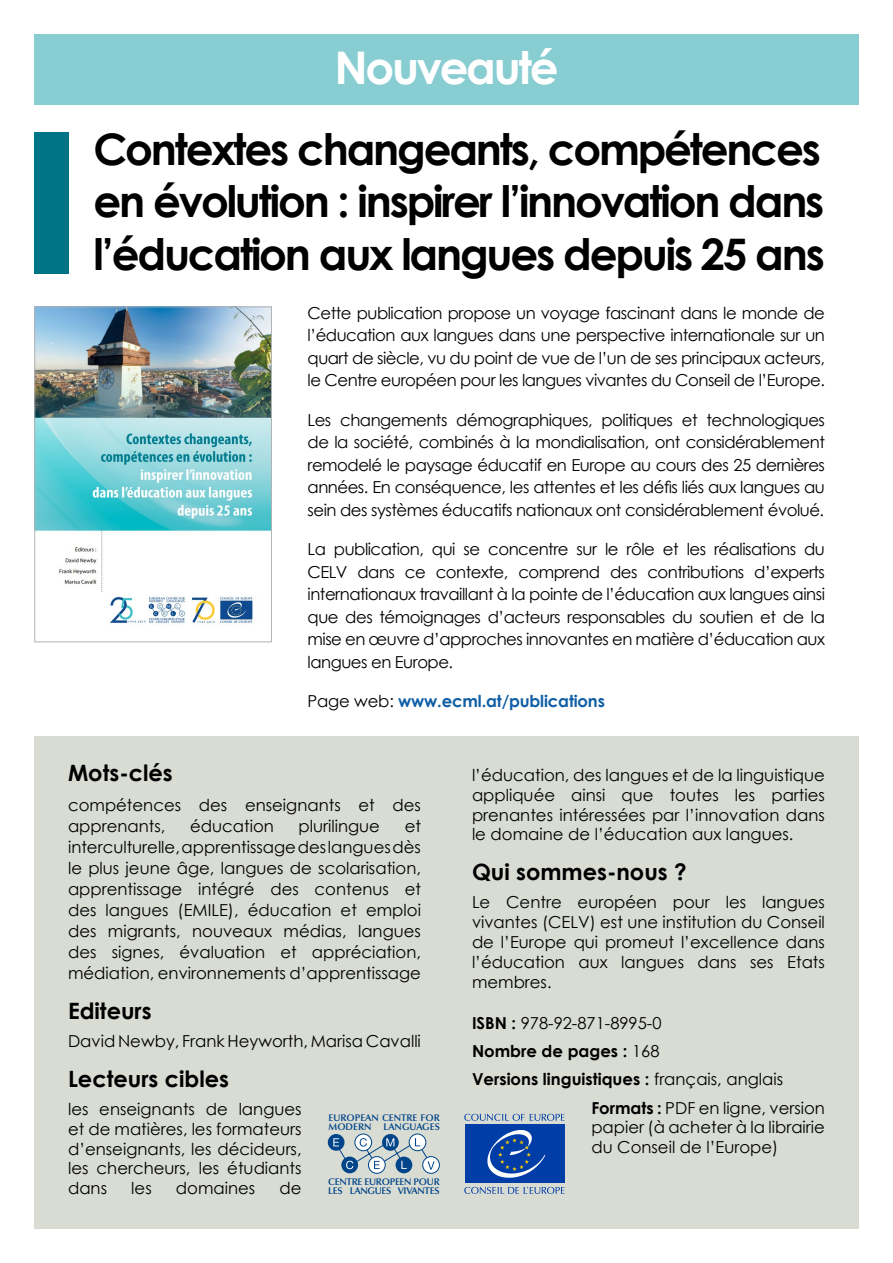
<style>
.page{position:relative;width:893px;height:1263px;background:#fff}
.page>*{position:absolute;margin:0;border:0;box-sizing:border-box;transform-origin:0 0}
.t1{font:700 45px "Century Gothic";letter-spacing:-.05em;color:#fff}
.t2{font:700 43.5px/52.2px "Century Gothic";letter-spacing:-.05em;color:#000;text-align:justify}
.t3{font:700 22.5px "Century Gothic";color:#000}
.t4{font:16.5px/22.5px "Century Gothic";color:#000;text-align:justify}
.t5{font:700 16.5px "Century Gothic";color:#000}
.t6{font:700 16.5px "Century Gothic";letter-spacing:-.01em;color:#105fa6}
.t7{font:600 9.75px/9px "Optima LT Std";letter-spacing:-.025em;color:#004489}
.t8{font:600 9.75px/9px "Optima LT Std";color:#004489}
.s1{font-weight:400;color:#000}
.s2{font-weight:700}
.s3{font-weight:400}
</style>
<div class="page">
<div style="left:34px;top:34px;width:825px;height:70px;background:#88cdd2"></div>
<div style="left:34px;top:736px;width:825px;height:493px;background:#d8dcd3"></div>
<svg style="left:355px;top:1134px;width:17px;height:17px"></svg>
<div style="left:355px;top:1134px;width:17px;height:17px;border:1px solid #004489;border-radius:50%"></div>
<svg style="left:368px;top:1156px;width:17px;height:17px"></svg>
<div style="left:368px;top:1156px;width:17px;height:18px;border:1px solid #004489;border-radius:50%"></div>
<svg style="left:409px;top:1134px;width:17px;height:17px"></svg>
<div style="left:409px;top:1134px;width:17px;height:17px;border:1px solid #004489;border-radius:50%"></div>
<svg style="left:423px;top:1156px;width:16px;height:17px"></svg>
<div style="left:422px;top:1156px;width:18px;height:18px;border:1px solid #004489;border-radius:50%"></div>
<div style="left:396px;top:1156px;width:16px;height:17px;background:#004489;border-radius:50%"></div>
<div style="left:382px;top:1134px;width:17px;height:17px;background:#004489;border-radius:50%"></div>
<div style="left:341px;top:1156px;width:17px;height:17px;background:#004489;border-radius:50%"></div>
<div style="left:328px;top:1134px;width:16px;height:17px;background:#004489;border-radius:50%"></div>
<svg style="left:333px;top:1138px;width:102px;height:31px"></svg>
<svg style="left:464px;top:1114px;width:100px;height:7px"></svg>
<svg style="left:464px;top:1187px;width:100px;height:7px"></svg>
<div style="left:465px;top:1125px;width:99px;height:58px;background:#003da6"></div>
<svg style="left:487px;top:1130px;width:59px;height:48px"></svg>
<div style="left:34px;top:133px;width:34px;height:141px;background:#007487"></div>
<img style="left:37px;top:309px;width:233px;height:315px">
<div style="left:35px;top:307px;width:237px;height:335px;border:1px solid #b1b3b4"></div>
<h1 class="t1" style="left:334px;top:34px;width:226px">Nouveauté</h1>
<h2 class="t2" style="left:94px;top:121px;width:733px">Contextes changeants, compétences en évolution : inspirer l’innovation dans l’éducation aux langues depuis 25 ans</h2>
<p class="t4" style="left:308px;top:301px;width:519px">Cette publication propose un voyage fascinant dans le monde de l’éducation aux langues dans une perspective internationale sur un quart de siècle, vu du point de vue de l’un de ses principaux acteurs, le Centre européen pour les langues vivantes du Conseil de l’Europe.</p>
<p class="t4" style="left:308px;top:408px;width:519px">Les changements démographiques, politiques et technologiques de la société, combinés à la mondialisation, ont considérablement remodelé le paysage éducatif en Europe au cours des 25 dernières années. En conséquence, les attentes et les défis liés aux langues au sein des systèmes éducatifs nationaux ont considérablement évolué.</p>
<p class="t4" style="left:308px;top:538px;width:519px">La publication, qui se concentre sur le rôle et les réalisations du CELV dans ce contexte, comprend des contributions d’experts internationaux travaillant à la pointe de l’éducation aux langues ainsi que des témoignages d’acteurs responsables du soutien et de la mise en œuvre d’approches innovantes en matière d’éducation aux langues en Europe.</p>
<p class="t6" style="left:308px;top:689px;width:299px"><span class="s1">Page web:</span> www.ecml.at/publications</p>
<h3 class="t3" style="left:68px;top:756px;width:106px">Mots-clés</h3>
<p class="t4" style="left:68px;top:794px;width:354px;line-height:21px">compétences des enseignants et des apprenants,</p>
<p class="t4" style="left:190px;top:814px;width:85px">éducation</p>
<p class="t4" style="left:299px;top:814px;width:83px">plurilingue</p>
<p class="t4" style="left:68px;top:815px;width:354px;line-height:21px;text-indent:337px">et interculturelle, apprentissage des langues dès le plus jeune âge, langues de scolarisation, apprentissage intégré des contenus et des langues (EMILE), éducation et emploi des migrants, nouveaux médias, langues des signes, évaluation et appréciation, médiation, environnements d’apprentissage</p>
<h3 class="t3" style="left:68px;top:993px;width:85px">Editeurs</h3>
<p class="t4" style="left:68px;top:1029px;width:354px">David Newby, Frank Heyworth, Marisa Cavalli</p>
<h3 class="t3" style="left:68px;top:1061px;width:163px">Lecteurs cibles</h3>
<p class="t4" style="left:68px;top:1099px;width:235px;line-height:19.8px">les enseignants de langues et de matières, les formateurs d’enseignants, les décideurs, les chercheurs, les étudiants dans</p>
<p class="t8" style="left:329px;top:1113px;width:113px">EUROPEAN CENTRE FOR<br>MODERN LANGUAGES</p>
<p class="t7" style="left:328px;top:1177px;width:113px">CENTRE EUROPEEN POUR<br>LES LANGUES VIVANTES</p>
<p class="t4" style="left:131px;top:1177px;width:22px">les</p>
<p class="t4" style="left:176px;top:1177px;width:81px">domaines</p>
<p class="t4" style="left:280px;top:1177px;width:24px">de</p>
<p class="t4" style="left:472px;top:765px;width:354px;line-height:19.8px">l’éducation, des langues et de la linguistique appliquée ainsi que toutes les parties prenantes intéressées par l’innovation dans le domaine de l’éducation aux langues.</p>
<h3 class="t3" style="left:472px;top:855px;width:216px">Qui sommes-nous ?</h3>
<p class="t4" style="left:472px;top:892px;width:354px;line-height:19.8px">Le Centre européen pour les langues vivantes (CELV) est une institution du Conseil de l’Europe qui promeut l’excellence dans l’éducation aux langues dans ses Etats membres.</p>
<p class="t4" style="left:472px;top:1011px;width:191px"><span class="s2">ISBN :</span> 978-92-871-8995-0</p>
<p class="t5" style="left:472px;top:1038px;width:189px">Nombre de pages : <span class="s3">168</span></p>
<p class="t5" style="left:472px;top:1067px;width:313px">Versions linguistiques : <span class="s3">français, anglais</span></p>
<p class="t4" style="left:591px;top:1096px;width:235px"><span class="s2">Formats :</span> PDF en ligne, version</p>
<p class="t4" style="left:591px;top:1117px;width:235px;line-height:19.8px">papier (à acheter à la librairie du Conseil de l’Europe)</p>
</div>
